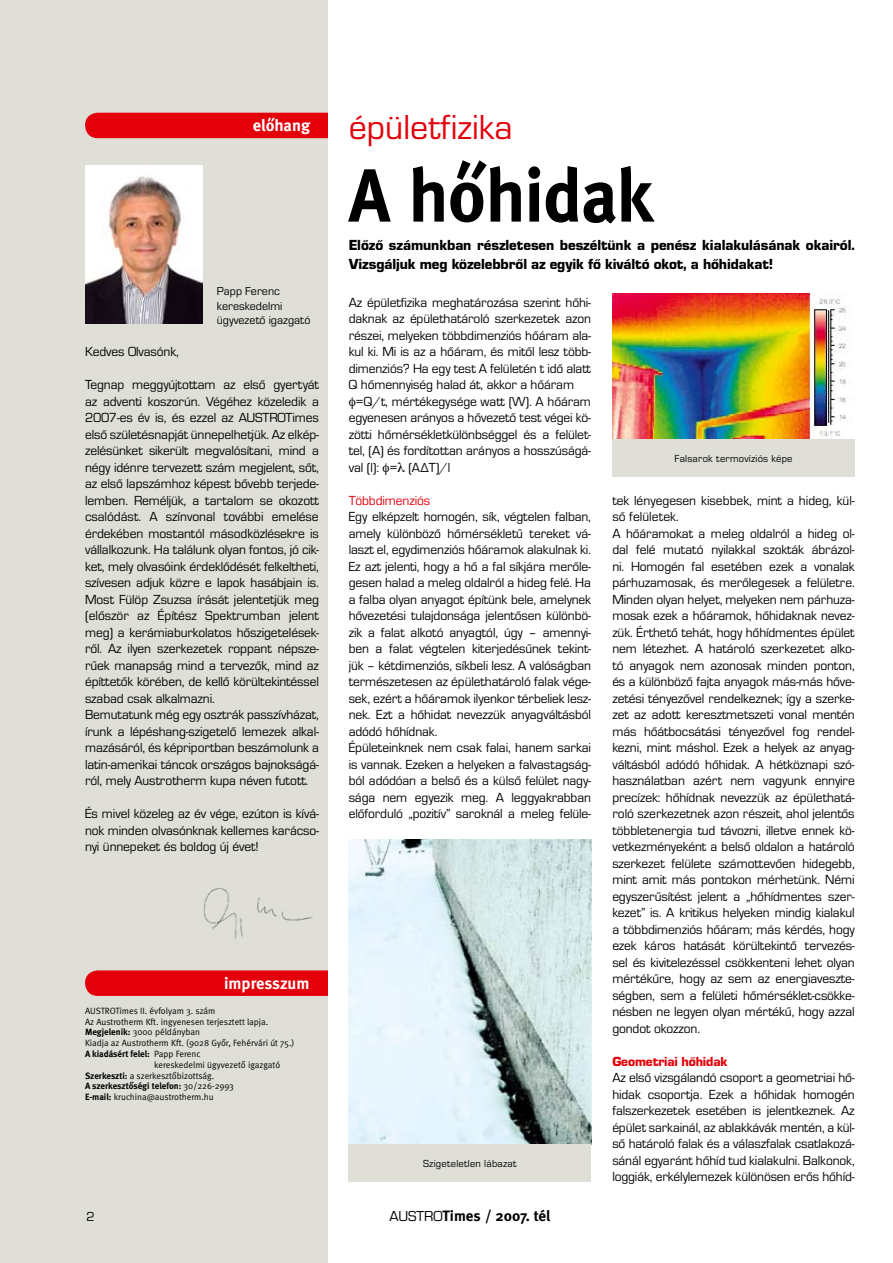
<style>
.page{position:relative;width:893px;height:1263px;background:#fff}
.page>*{position:absolute;margin:0;border:0;box-sizing:border-box;transform-origin:0 0}
.t1{font:75px "Meta Bold CE";letter-spacing:-.015em;color:#000;scale:.95 1}
.t2{font:36px "Eurostile TCE";color:#e3000a}
.t3{font:16.5px "Meta Bold CE";letter-spacing:-.005em;color:#fff}
.t4{font:15.15px/19.5px "Eurostile TCE Blac";letter-spacing:-.005em;color:#000}
.t5{font:15px "Meta Bold CE";color:#000}
.t6{font:13.65px/16.5px "Eurostile TCE";letter-spacing:-.01em;color:#000}
.t7{font:13.65px "Eurostile TCE Blac";letter-spacing:-.01em;color:#e3000a}
.t8{font:13.65px "Eurostile TCE";letter-spacing:-.01em;color:#e3000a}
.t9{font:12px/14.4px "Eurostile TCE";color:#000}
.t10{font:10.65px "Eurostile TCE";letter-spacing:.02em;color:#000}
.t11{font:9.15px/10.8px "Meta Normal CE";color:#000}
.t12{font:9.15px "Meta Bold CE";letter-spacing:-.005em;color:#000}
.s1{font-family:"Meta Bold CE"}
.s2{font-family:"Meta Normal CE"}
.s3{font-family:"Eurostile TCE"}
</style>
<div class="page">
<div style="left:0;top:0;width:327px;height:1263px;background:#dfdfd8"></div>
<div style="left:85px;top:113px;width:242px;height:25px;background:#e3000a"></div>
<svg style="left:85px;top:970px;width:242px;height:26px;background:#e20610"></svg>
<img style="left:85px;top:166px;width:118px;height:157px">
<img style="left:203px;top:888px;width:110px;height:52px">
<img style="left:612px;top:293px;width:241px;height:145px">
<img style="left:349px;top:839px;width:242px;height:305px">
<div style="left:349px;top:1144px;width:242px;height:38px;background:#dfdfd8"></div>
<div style="left:612px;top:439px;width:243px;height:38px;background:#dfdfd8"></div>
<p class="t3" style="left:253px;top:115px;width:59px">előhang</p>
<p class="t9" style="left:217px;top:284px;width:95px">Papp Ferenc kereskedelmi ügyvezető igazgató</p>
<p class="t6" style="left:85px;top:344px;width:95px">Kedves Olvasónk,</p>
<p class="t6" style="left:85px;top:377px;width:235px">Tegnap meggyújtottam az első gyertyát az adventi koszorún. Végéhez közeledik a 2007-es év is, és ezzel az AUSTROTimes első születésnapját ünnepelhetjük. Az elkép&shy;zelésünket sikerült megvalósítani, mind a négy idénre tervezett szám megjelent, sőt, az első lapszámhoz képest bővebb terjede&shy;lemben. Reméljük, a tartalom se okozott csalódást. A színvonal további emelése érdekében mostantól másodközlésekre is vállalkozunk. Ha találunk olyan fontos, jó cik&shy;ket, mely olvasóink érdeklődését felkeltheti, szívesen adjuk közre e lapok hasábjain is.<br>Most Fülöp Zsuzsa írását jelentetjük meg (először az Építész Spektrumban jelent meg) a kerámiaburkolatos hőszigetelések&shy;ről. Az ilyen szerkezetek roppant népsze&shy;rűek manapság mind a tervezők, mind az építtetők körében, de kellő körültekintéssel szabad csak alkalmazni.<br>Bemutatunk még egy osztrák passzívházat, írunk a lépéshang-szigetelő lemezek alkal&shy;mazásáról, és képriportban beszámolunk a latin-amerikai táncok országos bajnokságá&shy;ról, mely Austrotherm kupa néven futott.</p>
<p class="t6" style="left:85px;top:806px;width:235px;text-align:justify">És mivel közeleg az év vége, ezúton is kívá&shy;nok minden olvasónknak kellemes karácso&shy;nyi ünnepeket és boldog új évet!</p>
<p class="t3" style="left:224px;top:973px;width:87px">impresszum</p>
<p class="t11" style="left:85px;top:1005px;width:211px">AUSTROTimes II. évfolyam 3. szám<br>Az Austrotherm Kft. ingyenesen terjesztett lapja.<br><span class="s1">Megjelenik:</span> 3000 példányban<br>Kiadja az Austrotherm Kft. (9028 Győr, Fehérvári út 75.)</p>
<p class="t12" style="left:85px;top:1048px;width:117px">A kiadásért felel: <span class="s2">Papp Ferenc</span></p>
<p class="t11" style="left:85px;top:1059px;width:197px;text-indent:69px">kereskedelmi ügyvezető igazgató<br><span class="s1">Szerkeszti:</span> a szerkesztőbizottság.</p>
<p class="t12" style="left:85px;top:1080px;width:150px">A szerkesztőségi telefon: <span class="s2">30/226-2993</span></p>
<p class="t11" style="left:85px;top:1092px;width:130px"><span class="s1">E-mail:</span> kruchina@austrotherm.hu</p>
<h2 class="t2" style="left:349px;top:108px;width:166px">épületfizika</h2>
<h1 class="t1" style="left:349px;top:148px;width:322px">A hőhidak</h1>
<p class="t4" style="left:349px;top:235px;width:508px">Előző számunkban részletesen beszéltünk a penész kialakulásának okairól.<br>Vizsgáljuk meg közelebbről az egyik fő kiváltó okot, a hőhidakat!</p>
<p class="t6" style="left:349px;top:294px;width:244px">Az épületfizika meghatározása szerint hőhi-</p>
<p class="t6" style="left:349px;top:311px;width:244px">daknak az épülethatároló szerkezetek azon</p>
<p class="t6" style="left:349px;top:327px;width:244px">részei, melyeken többdimenziós hőáram ala-</p>
<p class="t6" style="left:349px;top:344px;width:244px">kul ki. Mi is az a hőáram, és mitől lesz több-</p>
<p class="t6" style="left:349px;top:360px;width:244px">dimenziós? Ha egy test A felületén t idő alatt</p>
<p class="t6" style="left:349px;top:377px;width:227px">Q hőmennyiség halad át, akkor a hőáram</p>
<p class="t6" style="left:356px;top:393px;width:237px">=Q/t, mértékegysége watt (W). A hőáram</p>
<p class="t6" style="left:349px;top:410px;width:244px">egyenesen arányos a hővezető test végei kö-</p>
<p class="t6" style="left:349px;top:426px;width:244px">zötti hőmérsékletkülönbséggel és a felület-</p>
<p class="t6" style="left:349px;top:443px;width:244px">tel, (A) és fordítottan arányos a hosszúságá-</p>
<p class="t6" style="left:349px;top:459px;width:103px">val (l): = (AΔT)/l</p>
<p class="t8" style="left:349px;top:493px;width:83px">Többdimenziós</p>
<p class="t6" style="left:349px;top:509px;width:244px">Egy elképzelt homogén, sík, végtelen falban, amely különböző hőmérsékletű tereket vá&shy;laszt el, egydimenziós hőáramok alakulnak ki.<br>Ez azt jelenti, hogy a hő a fal síkjára merőle&shy;gesen halad a meleg oldalról a hideg felé. Ha a falba olyan anyagot építünk bele, amelynek hővezetési tulajdonsága jelentősen különbö&shy;zik a falat alkotó anyagtól, úgy – amennyi&shy;ben a falat végtelen kiterjedésűnek tekint&shy;jük – kétdimenziós, síkbeli lesz. A valóságban természetesen az épülethatároló falak vége&shy;sek, ezért a hőáramok ilyenkor térbeliek lesz&shy;nek. Ezt a hőhidat nevezzük anyagváltásból adódó hőhídnak.<br>Épületeinknek nem csak falai, hanem sarkai is vannak. Ezeken a helyeken a falvastagság&shy;ból adódóan a belső és a külső felület nagy&shy;sága nem egyezik meg. A leggyakrabban előforduló „pozitív” saroknál a meleg felüle-</p>
<p class="t10" style="left:423px;top:1158px;width:95px">Szigeteletlen lábazat</p>
<p class="t5" style="left:390px;top:1206px;width:162px"><span class="s3">AUSTRO</span>Times / 2007. tél</p>
<p class="t10" style="left:674px;top:452px;width:120px">Falsarok termovíziós képe</p>
<p class="t6" style="left:612px;top:492px;width:244px">tek lényegesen kisebbek, mint a hideg, kül&shy;ső felületek.<br>A hőáramokat a meleg oldalról a hideg ol&shy;dal felé mutató nyilakkal szokták ábrázol&shy;ni. Homogén fal esetében ezek a vonalak párhuzamosak, és merőlegesek a felületre.<br>Minden olyan helyet, melyeken nem párhuza&shy;mosak ezek a hőáramok, hőhidaknak nevez&shy;zük. Érthető tehát, hogy hőhídmentes épület nem létezhet. A határoló szerkezetet alko&shy;tó anyagok nem azonosak minden ponton, és a különböző fajta anyagok más-más hőve&shy;zetési tényezővel rendelkeznek; így a szerke&shy;zet az adott keresztmetszeti vonal mentén más hőátbocsátási tényezővel fog rendel&shy;kezni, mint máshol. Ezek a helyek az anyag&shy;váltásból adódó hőhidak. A hétköznapi szó&shy;használatban azért nem vagyunk ennyire precízek: hőhídnak nevezzük az épülethatá&shy;roló szerkezetnek azon részeit, ahol jelentős többletenergia tud távozni, illetve ennek kö&shy;vetkezményeként a belső oldalon a határoló szerkezet felülete számottevően hidegebb, mint amit más pontokon mérhetünk. Némi egyszerűsítést jelent a „hőhídmentes szer&shy;kezet” is. A kritikus helyeken mindig kialakul a többdimenziós hőáram; más kérdés, hogy ezek káros hatását körültekintő tervezés&shy;sel és kivitelezéssel csökkenteni lehet olyan mértékűre, hogy az sem az energiaveszte&shy;ségben, sem a felületi hőmérséklet-csökke&shy;nésben ne legyen olyan mértékű, hogy azzal gondot okozzon.</p>
<p class="t7" style="left:612px;top:1054px;width:117px">Geometriai hőhidak</p>
<p class="t6" style="left:612px;top:1070px;width:244px;text-align:justify">Az első vizsgálandó csoport a geometriai hő&shy;hidak csoportja. Ezek a hőhidak homogén falszerkezetek esetében is jelentkeznek. Az épület sarkainál, az ablakkávák mentén, a kül&shy;ső határoló falak és a válaszfalak csatlakozá&shy;sánál egyaránt hőhíd tud kialakulni. Balkonok, loggiák, erkélylemezek különösen erős hőhíd-</p>
</div>
